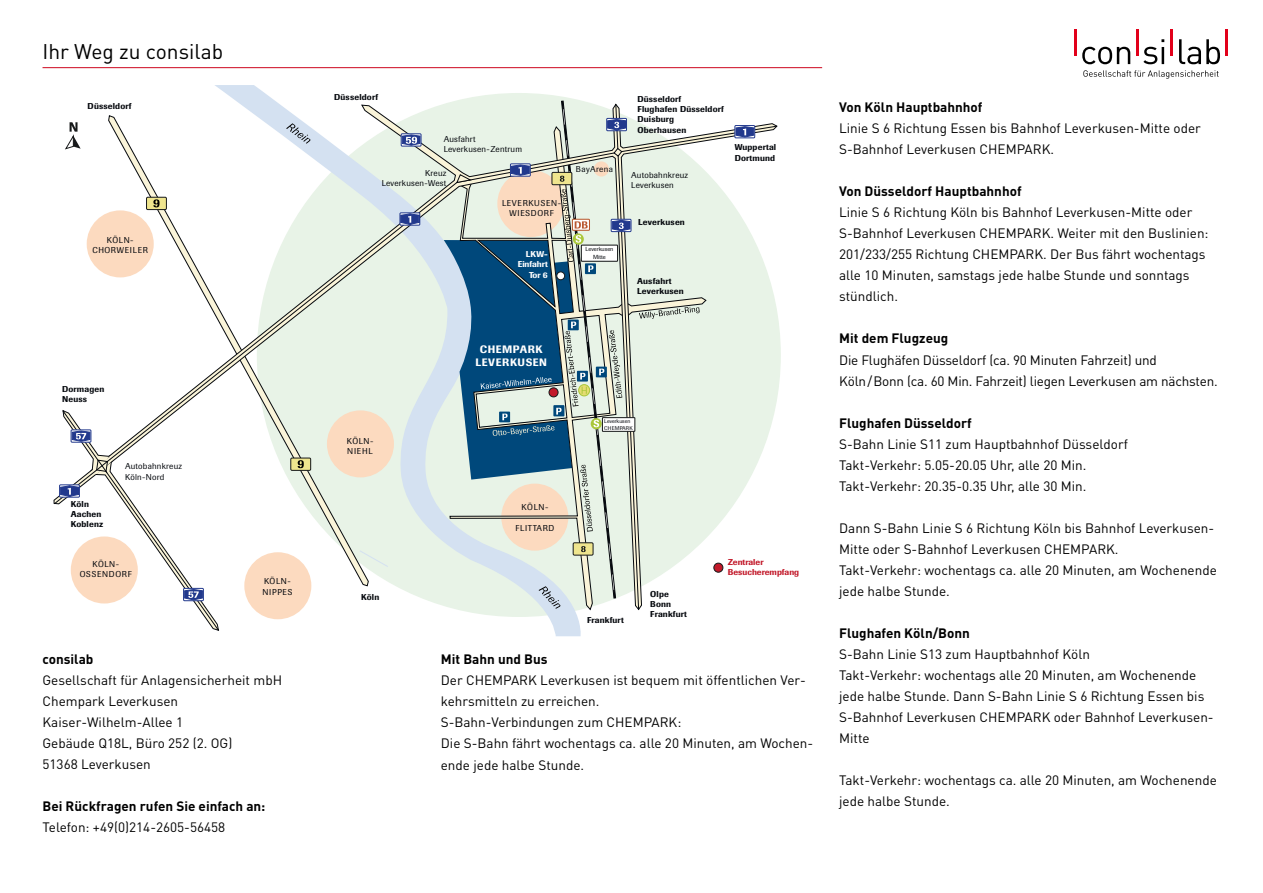
<style>
.page{position:relative;width:1263px;height:893px;background:#fff}
.page>*{position:absolute;margin:0;border:0;box-sizing:border-box;transform-origin:0 0}
.t1{font:21px "DINOT";color:#000}
.t2{font:13.5px/21px "DINOT";color:#000}
.t3{font:700 13.5px "DINOT";color:#000}
.t4{font:500 10.65px/12.8px "Berthold Imago BQ";letter-spacing:.055em;color:#fff;text-align:center}
.t5{font:500 8.4px/10.2px "Berthold Imago BQ";letter-spacing:.02em;color:#05080d}
.t6{font:8.4px/10.2px "Berthold Imago BQ";letter-spacing:.025em;color:#05080d}
.t7{font:8.4px/10.2px "Berthold Imago BQ";letter-spacing:.07em;color:#05080d;text-align:center}
.t8{font:8.4px/10.2px "Berthold Imago BQ";letter-spacing:.09em;color:#05080d;text-align:center}
.t9{font:500 8.4px/10.2px "Berthold Imago BQ";color:#c2192a}
.t10{font:500 8.4px/10.2px "Berthold Imago BQ";color:#fff;text-align:right}
.t11{font:8.4px "Berthold Imago BQ";letter-spacing:.05em;color:#05080d}
.t12{font:5.85px/7.4px "Berthold Imago BQ";color:#05080d;text-align:center}
.t13{font:5.4px/6.8px "Berthold Imago BQ";color:#05080d}
</style>
<div class="page">
<svg style="left:215px;top:85px;width:367px;height:551px"></svg>
<svg style="left:69px;top:122px;width:9px;height:4px"></svg>
<div style="left:244px;top:552px;width:67px;height:67px;background:#fcdabf;border-radius:50%"></div>
<svg style="left:108px;top:104px;width:669px;height:506px"></svg>
<svg style="left:286px;top:123px;width:24px;height:3px"></svg>
<svg style="left:65px;top:126px;width:712px;height:378px"></svg>
<svg style="left:54px;top:410px;width:165px;height:221px"></svg>
<div style="left:735px;top:125px;width:20px;height:13px;border:1px solid #22398d"></div>
<svg style="left:735px;top:126px;width:19px;height:11px"></svg>
<svg style="left:360px;top:101px;width:340px;height:509px;background:#c4d2d0"></svg>
<hr style="left:43px;top:67px;width:779px;height:1px;background:#cd071e">
<svg style="left:1083px;top:70px;width:135px;height:9px"></svg>
<hr style="left:1074px;top:29px;width:3px;height:26px;background:#e2001a">
<svg style="left:1082px;top:47px;width:48px;height:17px"></svg>
<hr style="left:1136px;top:29px;width:3px;height:26px;background:#e2001a">
<svg style="left:1143px;top:39px;width:21px;height:25px"></svg>
<hr style="left:1170px;top:29px;width:3px;height:26px;background:#e2001a">
<svg style="left:1179px;top:39px;width:41px;height:25px"></svg>
<hr style="left:1225px;top:29px;width:3px;height:26px;background:#e2001a">
<h1 class="t1" style="left:43px;top:37px;width:182px">Ihr Weg zu consilab</h1>
<p class="t5" style="left:88px;top:101px;width:45px">Düsseldorf</p>
<p class="t7" style="left:92px;top:235px;width:57px">KÖLN-<br>CHORWEILER</p>
<p class="t5" style="left:62px;top:384px;width:44px">Dormagen<br>Neuss</p>
<p class="t5" style="left:71px;top:499px;width:34px">Köln<br>Aachen<br>Koblenz</p>
<p class="t6" style="left:125px;top:461px;width:58px;line-height:11.1px">Autobahnkreuz<br>Köln-Nord</p>
<p class="t7" style="left:80px;top:559px;width:53px">KÖLN-<br>OSSENDORF</p>
<p class="t7" style="left:262px;top:576px;width:31px;text-align:left">KÖLN-<br>NIPPES</p>
<p class="t3" style="left:43px;top:650px;width:52px">consilab</p>
<p class="t2" style="left:43px;top:669px;width:241px">Gesellschaft für Anlagensicherheit mbH<br>Chempark Leverkusen<br>Kaiser-Wilhelm-Allee 1<br>Gebäude Q18L, Büro 252 (2. OG)<br>51368 Leverkusen</p>
<p class="t3" style="left:43px;top:797px;width:224px">Bei Rückfragen rufen Sie einfach an:</p>
<p class="t2" style="left:43px;top:816px;width:184px">Telefon: +49(0)214-2605-56458</p>
<p class="t5" style="left:334px;top:92px;width:45px">Düsseldorf</p>
<p class="t6" style="left:444px;top:134px;width:80px">Ausfahrt<br>Leverkusen-Zentrum</p>
<p class="t6" style="left:382px;top:169px;width:66px;line-height:9.3px;text-align:right">Kreuz<br>Leverkusen-West</p>
<p class="t8" style="left:502px;top:198px;width:61px">LEVERKUSEN-<br>WIESDORF</p>
<p class="t10" style="left:518px;top:249px;width:32px">LKW-<br>Einfahrt<br>Tor 6</p>
<p class="t11" style="left:576px;top:164px;width:39px">BayArena</p>
<p class="t12" style="left:585px;top:246px;width:29px">Leverkusen<br>Mitte</p>
<p class="t5" style="left:637px;top:94px;width:88px">Düsseldorf<br>Flughafen Düsseldorf<br>Duisburg<br>Oberhausen</p>
<p class="t6" style="left:631px;top:170px;width:58px">Autobahnkreuz<br>Leverkusen</p>
<p class="t5" style="left:735px;top:142px;width:43px">Wuppertal<br>Dortmund</p>
<p class="t5" style="left:638px;top:217px;width:48px">Leverkusen</p>
<p class="t5" style="left:637px;top:276px;width:48px">Ausfahrt<br>Leverkusen</p>
<p class="t4" style="left:475px;top:343px;width:73px">CHEMPARK<br>LEVERKUSEN</p>
<p class="t8" style="left:347px;top:436px;width:28px;text-align:left">KÖLN-<br>NIEHL</p>
<p class="t6" style="left:522px;top:502px;width:28px">KÖLN-</p>
<p class="t7" style="left:516px;top:523px;width:40px">FLITTARD</p>
<p class="t13" style="left:604px;top:418px;width:30px">Leverkusen<br>CHEMPARK</p>
<p class="t9" style="left:728px;top:557px;width:73px">Zentraler<br>Besucherempfang</p>
<p class="t5" style="left:361px;top:592px;width:20px">Köln</p>
<p class="t5" style="left:650px;top:589px;width:38px">Olpe<br>Bonn<br>Frankfurt</p>
<p class="t5" style="left:587px;top:614px;width:38px">Frankfurt</p>
<p class="t3" style="left:441px;top:650px;width:108px">Mit Bahn und Bus</p>
<p class="t2" style="left:441px;top:669px;width:374px">Der CHEMPARK Leverkusen ist bequem mit öffentlichen Ver&shy;kehrsmitteln zu erreichen.<br>S-Bahn-Verbindungen zum CHEMPARK:<br>Die S-Bahn fährt wochentags ca. alle 20 Minuten, am Wochen&shy;ende jede halbe Stunde.</p>
<p class="t3" style="left:839px;top:98px;width:145px">Von Köln Hauptbahnhof</p>
<p class="t2" style="left:839px;top:118px;width:363px">Linie S 6 Richtung Essen bis Bahnhof Leverkusen-Mitte oder<br>S-Bahnhof Leverkusen CHEMPARK.</p>
<p class="t3" style="left:839px;top:182px;width:184px">Von Düsseldorf Hauptbahnhof</p>
<p class="t2" style="left:839px;top:202px;width:371px">Linie S 6 Richtung Köln bis Bahnhof Leverkusen-Mitte oder S-Bahnhof Leverkusen CHEMPARK. Weiter mit den Buslinien:<br>201/233/255 Richtung CHEMPARK. Der Bus fährt wochentags alle 10 Minuten, samstags jede halbe Stunde und sonntags stündlich.</p>
<p class="t3" style="left:839px;top:329px;width:111px">Mit dem Flugzeug</p>
<p class="t2" style="left:839px;top:349px;width:380px">Die Flughäfen Düsseldorf (ca. 90 Minuten Fahrzeit) und<br>Köln/Bonn (ca. 60 Min. Fahrzeit) liegen Leverkusen am nächsten.</p>
<p class="t3" style="left:839px;top:413px;width:134px">Flughafen Düsseldorf</p>
<p class="t2" style="left:839px;top:433px;width:290px">S-Bahn Linie S11 zum Hauptbahnhof Düsseldorf<br>Takt-Verkehr: 5.05-20.05 Uhr, alle 20 Min.<br>Takt-Verkehr: 20.35-0.35 Uhr, alle 30 Min.</p>
<p class="t2" style="left:839px;top:517px;width:379px">Dann S-Bahn Linie S 6 Richtung Köln bis Bahnhof Leverkusen-Mitte oder S-Bahnhof Leverkusen CHEMPARK.<br>Takt-Verkehr: wochentags ca. alle 20 Minuten, am Wochenende jede halbe Stunde.</p>
<p class="t3" style="left:839px;top:623px;width:132px">Flughafen Köln/Bonn</p>
<p class="t2" style="left:839px;top:643px;width:376px">S-Bahn Linie S13 zum Hauptbahnhof Köln<br>Takt-Verkehr: wochentags alle 20 Minuten, am Wochenende jede halbe Stunde. Dann S-Bahn Linie S 6 Richtung Essen bis S-Bahnhof Leverkusen CHEMPARK oder Bahnhof Leverkusen-Mitte</p>
<p class="t2" style="left:839px;top:769px;width:379px">Takt-Verkehr: wochentags ca. alle 20 Minuten, am Wochenende jede halbe Stunde.</p>
</div>
